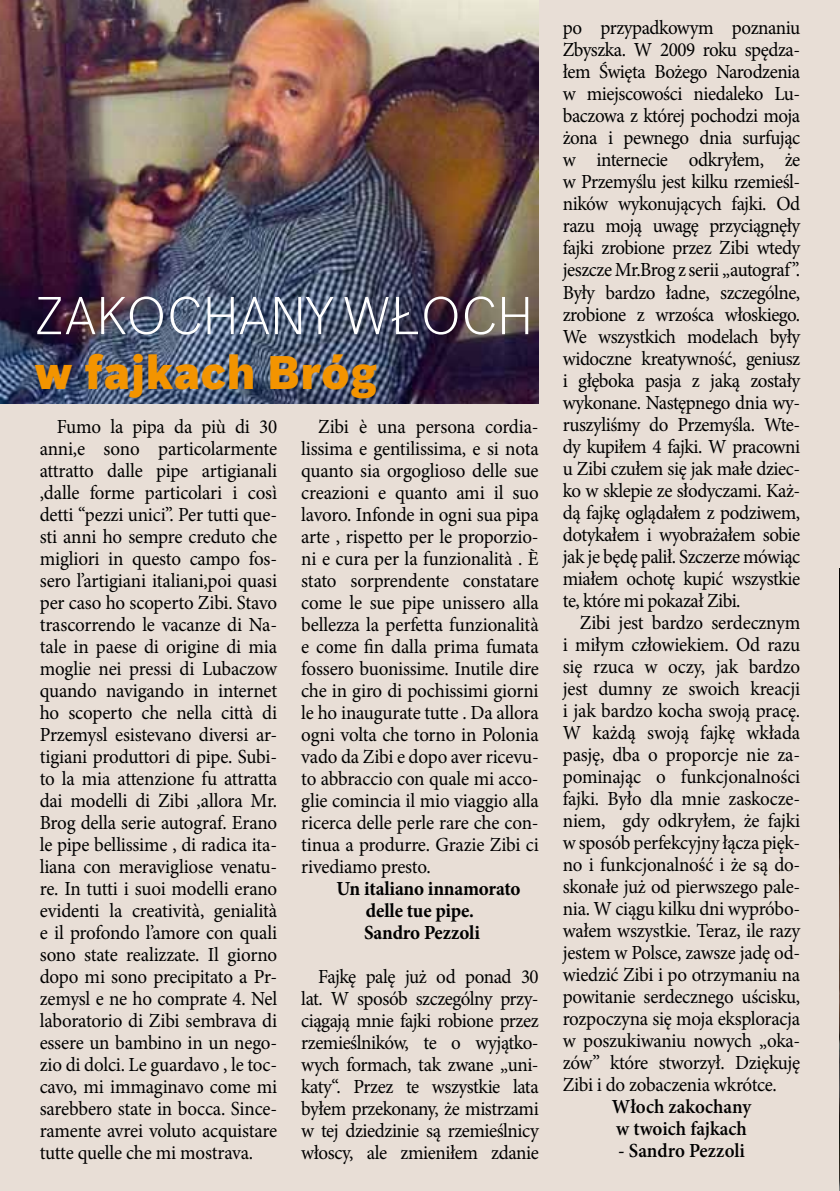
<style>
.page{position:relative;width:840px;height:1191px;background:#fff}
.page>*{position:absolute;margin:0;border:0;box-sizing:border-box;transform-origin:0 0}
.t1{font:300 52px "Bosch Sans";color:#fff}
.t2{font:900 46px "Bosch Sans";letter-spacing:.01em;color:#f39400}
.t3{font:20px/22px "Minion Pro";letter-spacing:-.02em;color:#000;text-align:justify;scale:.95 1}
.t4{font:700 20px/22px "Minion Pro";letter-spacing:-.01em;color:#000;scale:.95 1}
.t5{font:600 20px/22px "Minion Pro";color:#000;scale:.95 1}
</style>
<div class="page">
<div style="left:0;top:0;width:839px;height:1191px;background:#e8ded6"></div>
<img style="left:0;top:0;width:538px;height:403px">
<img style="left:839px;top:569px;width:1px;height:622px">
<h1 class="t1" style="left:34px;top:283px;width:500px">ZAKOCHANY WŁOCH</h1>
<h2 class="t2" style="left:34px;top:344px;width:345px">w fajkach Bróg</h2>
<p class="t3" style="left:40px;top:415px;width:251px;text-indent:17px">Fumo la pipa da più di 30 anni,e sono particolarmente attratto dalle pipe artigianali ,dalle forme particolari i così detti “pezzi unici”. Per tutti que&shy;sti anni ho sempre creduto che migliori in questo campo fos&shy;sero l’artigiani italiani,poi quasi per caso ho scoperto Zibi. Stavo trascorrendo le vacanze di Na&shy;tale in paese di origine di mia moglie nei pressi di Lubaczow quando navigando in internet ho scoperto che nella città di Przemysl esistevano diversi ar&shy;tigiani produttori di pipe. Subi&shy;to la mia attenzione fu attratta dai modelli di Zibi ,allora Mr.<br>Brog della serie autograf. Erano le pipe bellissime , di radica ita&shy;liana con meravigliose venatu&shy;re. In tutti i suoi modelli erano evidenti la creatività, genialità e il profondo l’amore con quali sono state realizzate. Il giorno dopo mi sono precipitato a Pr&shy;zemysl e ne ho comprate 4. Nel laboratorio di Zibi sembrava di essere un bambino in un nego&shy;zio di dolci. Le guardavo , le toc&shy;cavo, mi immaginavo come mi sarebbero state in bocca. Since&shy;ramente avrei voluto acquistare tutte quelle che mi mostrava.</p>
<p class="t3" style="left:301px;top:415px;width:251px;text-indent:17px">Zibi è una persona cordia&shy;lissima e gentilissima, e si nota quanto sia orgoglioso delle sue creazioni e quanto ami il suo lavoro. Infonde in ogni sua pipa arte , rispetto per le proporzio&shy;ni e cura per la funzionalità . È stato sorprendente constatare come le sue pipe unissero alla bellezza la perfetta funzionalità e come fin dalla prima fumata fossero buonissime. Inutile dire che in giro di pochissimi giorni le ho inaugurate tutte . Da allora ogni volta che torno in Polonia vado da Zibi e dopo aver ricevu&shy;to abbraccio con quale mi acco&shy;glie comincia il mio viaggio alla ricerca delle perle rare che con&shy;tinua a produrre. Grazie Zibi ci rivediamo presto.</p>
<p class="t4" style="left:364px;top:877px;width:166px;text-indent:-28px">Un italiano innamorato delle tue pipe.<br>Sandro Pezzoli</p>
<p class="t3" style="left:301px;top:965px;width:251px;text-indent:17px">Fajkę palę już od ponad 30 lat. W sposób szczególny przy&shy;ciągają mnie fajki robione przez rzemieślników, te o wyjątko&shy;wych formach, tak zwane „uni&shy;katy“. Przez te wszystkie lata byłem przekonany, że mistrzami w tej dziedzinie są rzemieślnicy włoscy, ale zmieniłem zdanie</p>
<p class="t3" style="left:562px;top:17px;width:251px">po przypadkowym poznaniu Zbyszka. W 2009 roku spędza&shy;łem Święta Bożego Narodzenia w miejscowości niedaleko Lu&shy;baczowa z której pochodzi moja żona i pewnego dnia surfując w internecie odkryłem, że w Przemyślu jest kilku rzemieśl&shy;ników wykonujących fajki. Od razu moją uwagę przyciągnęły fajki zrobione przez Zibi wtedy jeszcze Mr.Brog z serii „autograf”.<br>Były bardzo ładne, szczególne, zrobione z wrzośca włoskiego.<br>We wszystkich modelach były widoczne kreatywność, geniusz i głęboka pasja z jaką zostały wykonane. Następnego dnia wy&shy;ruszyliśmy do Przemyśla. Wte&shy;dy kupiłem 4 fajki. W pracowni u Zibi czułem się jak małe dziec&shy;ko w sklepie ze słodyczami. Każ&shy;dą fajkę oglądałem z podziwem, dotykałem i wyobrażałem sobie jak je będę palił. Szczerze mówiąc miałem ochotę kupić wszystkie te, które mi pokazał Zibi.</p>
<p class="t3" style="left:562px;top:611px;width:251px;text-indent:17px">Zibi jest bardzo serdecznym i miłym człowiekiem. Od razu się rzuca w oczy, jak bardzo jest dumny ze swoich kreacji i jak bardzo kocha swoją pracę.<br>W każdą swoją fajkę wkłada pasję, dba o proporcje nie za&shy;pominając o funkcjonalności fajki. Było dla mnie zaskocze&shy;niem, gdy odkryłem, że fajki w sposób perfekcyjny łącza pięk&shy;no i funkcjonalność i że są do&shy;skonałe już od pierwszego pale&shy;nia. W ciągu kilku dni wypróbo&shy;wałem wszystkie. Teraz, ile razy jestem w Polsce, zawsze jadę od&shy;wiedzić Zibi i po otrzymaniu na powitanie serdecznego uścisku, rozpoczyna się moja eksploracja w poszukiwaniu nowych „oka&shy;zów” które stworzył. Dziękuję Zibi i do zobaczenia wkrótce.</p>
<p class="t5" style="left:611px;top:1095px;width:148px">Włoch zakochany w twoich fajkach</p>
<p class="t5" style="left:617px;top:1139px;width:135px">- Sandro Pezzoli</p>
</div>
